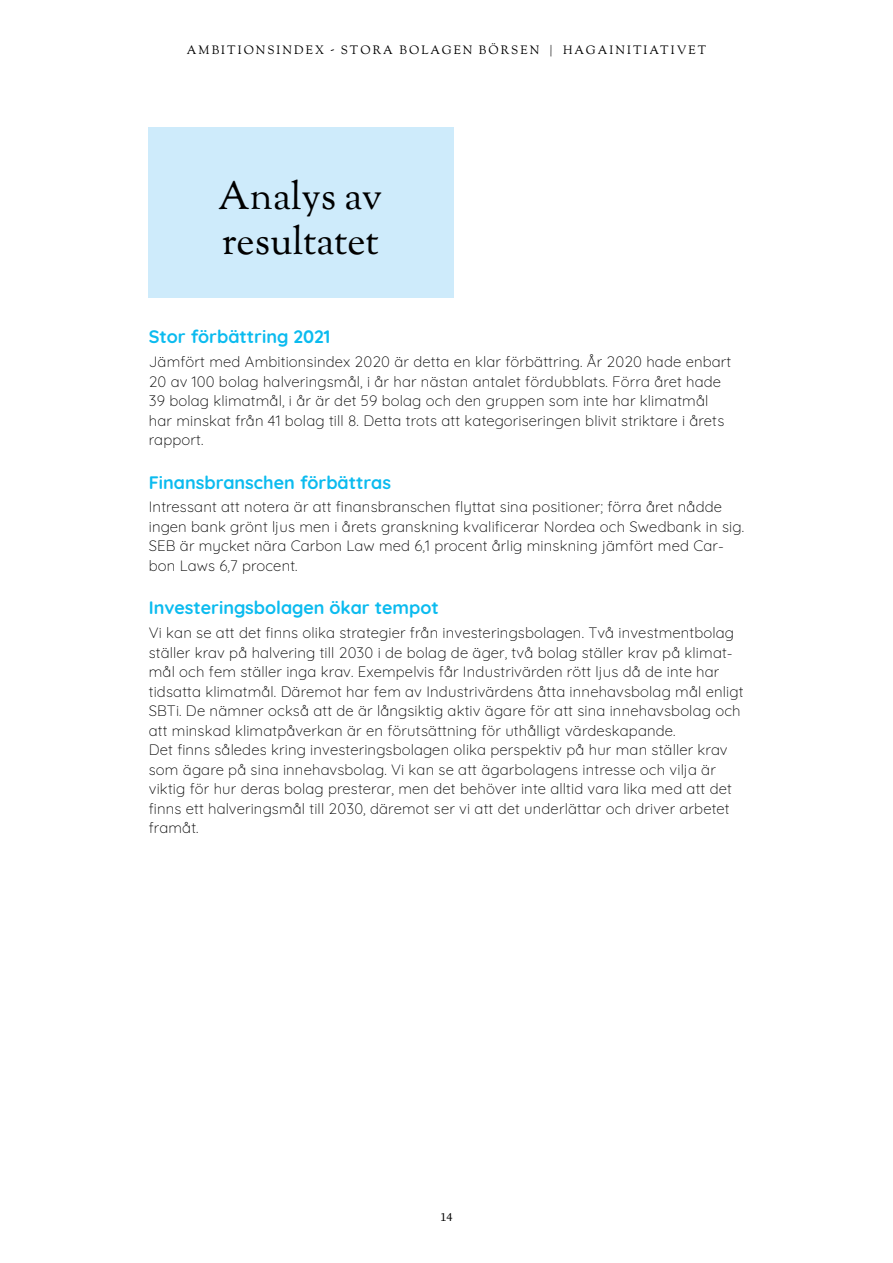
<style>
.page{position:relative;width:893px;height:1263px;background:#fff}
.page>*{position:absolute;margin:0;border:0;box-sizing:border-box;transform-origin:0 0}
.t1{font:39px/45px "Sorts Mill Goudy";color:#000}
.t2{font:700 18px "Quicksand";color:#0bbbef}
.t3{font:300 15px/19.5px "Quicksand";letter-spacing:.01em;color:#000}
.t4{font:12px "Sorts Mill Goudy";letter-spacing:.17em;color:#000}
.t5{font:12px "Source Serif Pro";color:#000}
</style>
<div class="page">
<div style="left:149px;top:128px;width:305px;height:170px;background:#c9e9fb"></div>
<p class="t4" style="left:187px;top:43px;width:521px">AMBITIONSINDEX - STORA BOLAGEN BÖRSEN | HAGAINITIATIVET</p>
<h1 class="t1" style="left:218px;top:176px;width:166px">Analys av resultatet</h1>
<p class="t2" style="left:149px;top:322px;width:183px">Stor förbättring 2021</p>
<p class="t3" style="left:149px;top:350px;width:584px">Jämfört med Ambitionsindex 2020 är detta en klar förbättring. År 2020 hade enbart 20 av 100 bolag halveringsmål, i år har nästan antalet fördubblats. Förra året hade 39 bolag klimatmål, i år är det 59 bolag och den gruppen som inte har klimatmål har minskat från 41 bolag till 8. Detta trots att kategoriseringen blivit striktare i årets rapport.</p>
<p class="t2" style="left:149px;top:467px;width:244px">Finansbranschen förbättras</p>
<p class="t3" style="left:149px;top:496px;width:597px">Intressant att notera är att finansbranschen flyttat sina positioner; förra året nådde ingen bank grönt ljus men i årets granskning kvalificerar Nordea och Swedbank in sig.<br>SEB är mycket nära Carbon Law med 6,1 procent årlig minskning jämfört med Car&shy;bon Laws 6,7 procent.</p>
<p class="t2" style="left:149px;top:593px;width:291px">Investeringsbolagen ökar tempot</p>
<p class="t3" style="left:149px;top:621px;width:596px">Vi kan se att det finns olika strategier från investeringsbolagen. Två investmentbolag ställer krav på halvering till 2030 i de bolag de äger, två bolag ställer krav på klimat&shy;mål och fem ställer inga krav. Exempelvis får Industrivärden rött ljus då de inte har tidsatta klimatmål. Däremot har fem av Industrivärdens åtta innehavsbolag mål enligt SBTi. De nämner också att de är långsiktig aktiv ägare för att sina innehavsbolag och att minskad klimatpåverkan är en förutsättning för uthålligt värdeskapande.<br>Det finns således kring investeringsbolagen olika perspektiv på hur man ställer krav som ägare på sina innehavsbolag. Vi kan se att ägarbolagens intresse och vilja är viktig för hur deras bolag presterar, men det behöver inte alltid vara lika med att det finns ett halveringsmål till 2030, däremot ser vi att det underlättar och driver arbetet framåt.</p>
<p class="t5" style="left:440px;top:1210px;width:13px">14</p>
</div>
